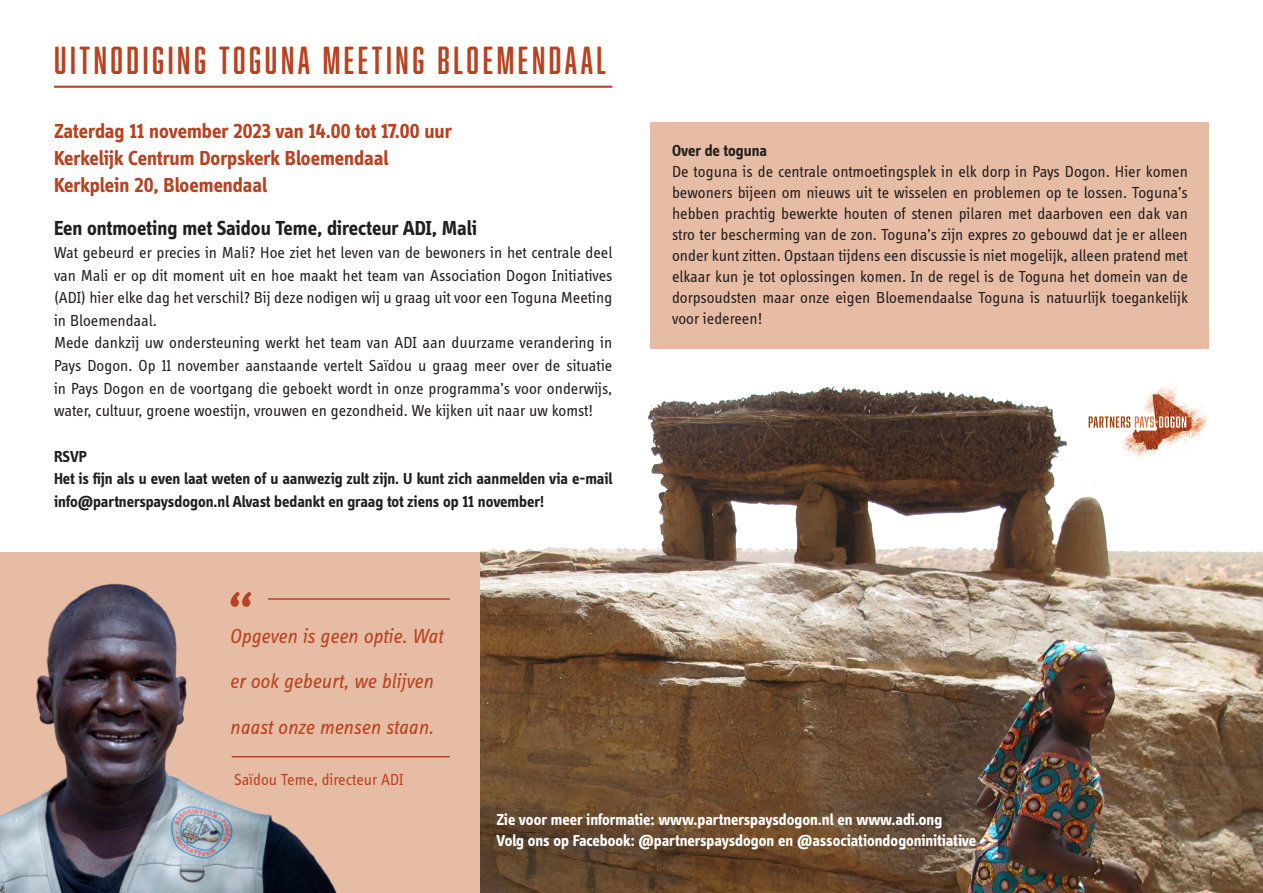
<style>
.page{position:relative;width:1263px;height:893px;background:#fff}
.page>*{position:absolute;margin:0;border:0;box-sizing:border-box;transform-origin:0 0}
.titel{font:italic 67.5px "Info Display Pro";color:#b74221}
.t1{font:36px "Abolition Soft";letter-spacing:.1em;color:#b74221}
.tekst{font:700 21px "Info Display Pro";color:#b74221}
.Quotes_onderwijs_text{font:italic 21px/45.3px "Info Display Pro";color:#b74221}
.titel-2{font:700 21px "Info Display Pro";color:#231f20}
.tekst-2{font:16.5px/21px "Info Display Pro";color:#231f20;text-align:justify}
.tekst-3{font:700 16.5px/22.6px "Info Display Pro";color:#231f20}
.Quotes_cultuur_signature{font:700 16.5px "Info Display Pro";color:#fff}
.Quotes_onderwijs_signature{font:16.5px "Info Display Pro";color:#b74221}
</style>
<div class="page">
<div style="left:0;top:552px;width:480px;height:341px;background:#e7bca4"></div>
<img style="left:0;top:583px;width:337px;height:310px">
<img style="left:480px;top:334px;width:783px;height:559px">
<div style="left:651px;top:122px;width:558px;height:226px;background:#e7bca4"></div>
<hr style="left:268px;top:598px;width:182px;height:2px;background:#b74221">
<hr style="left:232px;top:756px;width:218px;height:1px;background:#b74221">
<hr style="left:54px;top:86px;width:558px;height:2px;background:#b74221">
<img style="left:1158px;top:396px;width:49px;height:55px">
<img style="left:1142px;top:381px;width:27px;height:13px">
<img style="left:1156px;top:382px;width:22px;height:12px">
<img style="left:1121px;top:433px;width:37px;height:26px">
<img style="left:1133px;top:394px;width:58px;height:56px">
<svg style="left:1089px;top:416px;width:97px;height:12px"></svg>
<p class="t1" style="left:54px;top:40px;width:554px">UITNODIGING TOGUNA MEETING BLOEMENDAAL</p>
<p class="tekst" style="left:54px;top:119px;width:399px">Zaterdag 11 november 2023 van 14.00 tot 17.00 uur</p>
<p class="tekst" style="left:54px;top:146px;width:336px">Kerkelijk Centrum Dorpskerk Bloemendaal</p>
<p class="tekst" style="left:54px;top:173px;width:215px">Kerkplein 20, Bloemendaal</p>
<p class="titel-2" style="left:54px;top:215px;width:424px">Een ontmoeting met Saidou Teme, directeur ADI, Mali</p>
<p class="tekst-2" style="left:54px;top:241px;width:560px;line-height:22.6px">Wat gebeurd er precies in Mali? Hoe ziet het leven van de bewoners in het centrale deel van Mali er op dit moment uit en hoe maakt het team van Association Dogon Initiatives (ADI) hier elke dag het verschil? Bij deze nodigen wij u graag uit voor een Toguna Meeting in Bloemendaal.</p>
<p class="tekst-2" style="left:54px;top:331px;width:560px;line-height:22.6px">Mede dankzij uw ondersteuning werkt het team van ADI aan duurzame verandering in Pays Dogon. Op 11 november aanstaande vertelt Saïdou u graag meer over de situatie in Pays Dogon en de voortgang die geboekt wordt in onze programma’s voor onderwijs, water, cultuur, groene woestijn, vrouwen en gezondheid. We kijken uit naar uw komst!</p>
<p class="tekst-3" style="left:54px;top:445px;width:35px">RSVP</p>
<p class="tekst-3" style="left:54px;top:467px;width:560px">Het is fijn als u even laat weten of u aanwezig zult zijn. U kunt zich aanmelden via e-mail info@partnerspaysdogon.nl Alvast bedankt en graag tot ziens op 11 november!</p>
<p class="titel" style="left:220px;top:575px;width:30px">“</p>
<p class="Quotes_onderwijs_text" style="left:230px;top:613px;width:215px">Opgeven is geen optie. Wat er ook gebeurt, we blijven naast onze mensen staan.</p>
<p class="Quotes_onderwijs_signature" style="left:234px;top:769px;width:171px">Saïdou Teme, directeur ADI</p>
<p class="tekst-3" style="left:672px;top:139px;width:97px">Over de toguna</p>
<p class="tekst-2" style="left:672px;top:160px;width:517px">De toguna is de centrale ontmoetingsplek in elk dorp in Pays Dogon. Hier komen bewoners bijeen om nieuws uit te wisselen en problemen op te lossen. Toguna’s hebben prachtig bewerkte houten of stenen pilaren met daarboven een dak van stro ter bescherming van de zon. Toguna’s zijn expres zo gebouwd dat je er alleen onder kunt zitten. Opstaan tijdens een discussie is niet mogelijk, alleen pratend met elkaar kun je tot oplossingen komen. In de regel is de Toguna het domein van de dorpsoudsten maar onze eigen Bloemendaalse Toguna is natuurlijk toegankelijk voor iedereen!</p>
<p class="Quotes_cultuur_signature" style="left:496px;top:810px;width:447px">Zie voor meer informatie: www.partnerspaysdogon.nl en www.adi.ong</p>
<p class="Quotes_cultuur_signature" style="left:496px;top:831px;width:481px">Volg ons op Facebook: @partnerspaysdogon en @associationdogoninitiative</p>
</div>
